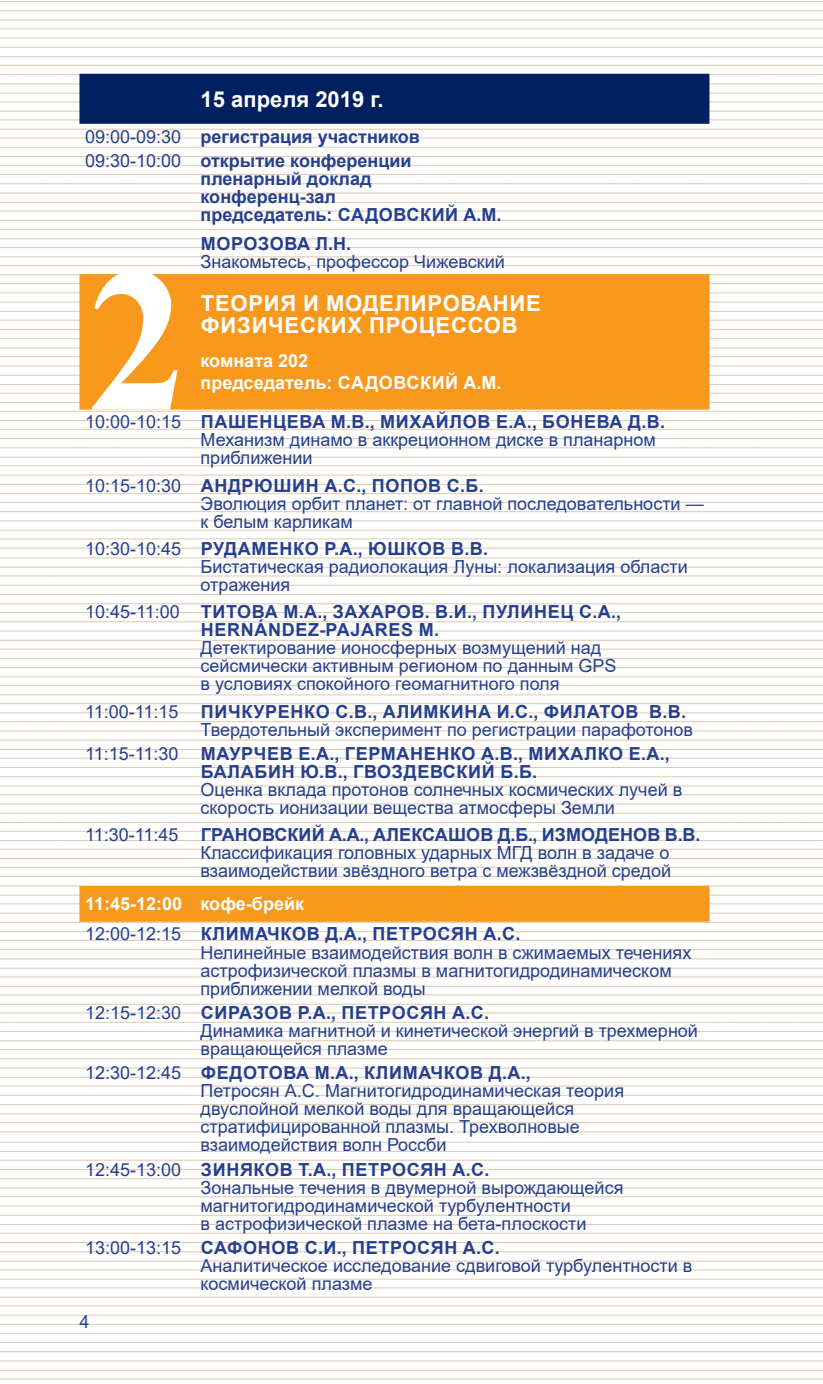
<style>
.page{position:relative;width:823px;height:1384px;background:#fff}
.page>*{position:absolute;margin:0;border:0;box-sizing:border-box;transform-origin:0 0}
.t1{font:700 206px "Times New Roman";color:#fff}
.t2{font:700 22px/22px "Arial";letter-spacing:.035em;color:#fff}
.t3{font:700 22px "Arial";color:#fff}
.t4{font:18px/18px "Arial";color:#25408f}
.t5{font:700 18px/18px "Arial";letter-spacing:.035em;color:#25408f}
.t6{font:700 18px/18px "Arial";letter-spacing:.01em;color:#25408f}
.t7{font:700 18px/30.2px "Arial";letter-spacing:.03em;color:#25408f}
.t8{font:700 18px/22px "Arial";color:#fff}
.s1{font-weight:400}
.s2{font-weight:700}
.s3{color:#fff}
</style>
<div class="page">
<img style="left:0;top:1px;width:822px;height:1379px">
<div style="left:79px;top:74px;width:630px;height:50px;background:#002060"></div>
<div style="left:79px;top:274px;width:630px;height:135px;background:#f8991d"></div>
<div style="left:79px;top:886px;width:630px;height:35px;background:#f8991d"></div>
<p class="t3" style="left:200px;top:83px;width:184px">15 апреля 2019 г.</p>
<p class="t6" style="left:85px;top:124px;width:336px;line-height:24.4px"><span class="s1">09:00-09:30</span> регистрация участников<br><span class="s1">09:30-10:00</span> открытие конференции</p>
<p class="t6" style="left:200px;top:170px;width:302px">пленарный доклад конференц-зал<br>председатель: САДОВСКИЙ А.М.</p>
<p class="t5" style="left:201px;top:235px;width:152px">МОРОЗОВА Л.Н.</p>
<p class="t4" style="left:200px;top:253px;width:305px">Знакомьтесь, профессор Чижевский</p>
<h1 class="t1" style="left:87px;top:192px;width:101px">2</h1>
<p class="t2" style="left:201px;top:293px;width:341px">ТЕОРИЯ И МОДЕЛИРОВАНИЕ<br>ФИЗИЧЕСКИХ ПРОЦЕССОВ</p>
<p class="t8" style="left:200px;top:349px;width:302px">комната 202<br>председатель: САДОВСКИЙ А.М.</p>
<p class="t4" style="left:200px;top:413px;width:466px;text-indent:-115px">10:00-10:15 <span class="s2">ПАШЕНЦЕВА М.В., МИХАЙЛОВ Е.А., БОНЕВА Д.В.<br></span>Механизм динамо в аккреционном диске в планарном приближении</p>
<p class="t4" style="left:200px;top:476px;width:504px;text-indent:-115px">10:15-10:30 <span class="s2">АНДРЮШИН А.С., ПОПОВ С.Б.<br></span>Эволюция орбит планет: от главной последовательности — к белым карликам</p>
<p class="t4" style="left:200px;top:539px;width:488px;text-indent:-115px">10:30-10:45 <span class="s2">РУДАМЕНКО Р.А., ЮШКОВ В.В.<br></span>Бистатическая радиолокация Луны: локализация области отражения</p>
<p class="t5" style="left:201px;top:603px;width:421px;text-indent:-116px"><span class="s1">10:45-11:00</span> ТИТОВА М.А., ЗАХАРОВ. В.И., ПУЛИНЕЦ С.А.,<br>HERNÁNDEZ-PAJARES M.</p>
<p class="t4" style="left:200px;top:639px;width:417px">Детектирование ионосферных возмущений над сейсмически активным регионом по данным GPS в условиях спокойного геомагнитного поля</p>
<p class="t4" style="left:200px;top:702px;width:494px;text-indent:-115px">11:00-11:15 <span class="s2">ПИЧКУРЕНКО С.В., АЛИМКИНА И.С., ФИЛАТОВ В.В.<br></span>Твердотельный эксперимент по регистрации парафотонов</p>
<p class="t5" style="left:201px;top:745px;width:470px;text-indent:-116px"><span class="s1">11:15-11:30</span> МАУРЧЕВ Е.А., ГЕРМАНЕНКО А.В., МИХАЛКО Е.А.,<br>БАЛАБИН Ю.В., ГВОЗДЕВСКИЙ Б.Б.</p>
<p class="t4" style="left:200px;top:780px;width:483px">Оценка вклада протонов солнечных космических лучей в скорость ионизации вещества атмосферы Земли</p>
<p class="t4" style="left:200px;top:826px;width:501px;text-indent:-115px">11:30-11:45 <span class="s2">ГРАНОВСКИЙ А.А., АЛЕКСАШОВ Д.Б., ИЗМОДЕНОВ В.В.<br></span>Классификация головных ударных МГД волн в задаче о взаимодействии звёздного ветра с межзвёздной средой</p>
<p class="t7" style="left:85px;top:889px;width:436px"><span class="s3">11:45-12:00 кофе-брейк<br></span><span class="s1">12:00-12:15</span> КЛИМАЧКОВ Д.А., ПЕТРОСЯН А.С.</p>
<p class="t4" style="left:200px;top:943px;width:492px">Нелинейные взаимодействия волн в сжимаемых течениях астрофизической плазмы в магнитогидродинамическом приближении мелкой воды</p>
<p class="t4" style="left:200px;top:1003px;width:498px;text-indent:-115px">12:15-12:30 <span class="s2">СИРАЗОВ Р.А., ПЕТРОСЯН А.С.<br></span>Динамика магнитной и кинетической энергий в трехмерной вращающейся плазме</p>
<p class="t4" style="left:200px;top:1063px;width:425px;text-indent:-115px">12:30-12:45 <span class="s2">ФЕДОТОВА М.А., КЛИМАЧКОВ Д.А.,<br></span>Петросян А.С. Магнитогидродинамическая теория двуслойной мелкой воды для вращающейся стратифицированной плазмы. Трехволновые взаимодействия волн Россби</p>
<p class="t4" style="left:200px;top:1160px;width:424px;text-indent:-115px">12:45-13:00 <span class="s2">ЗИНЯКОВ Т.А., ПЕТРОСЯН А.С.<br></span>Зональные течения в двумерной вырождающейся магнитогидродинамической турбулентности<br>в астрофизической плазме на бета-плоскости</p>
<p class="t4" style="left:200px;top:1238px;width:493px;text-indent:-115px">13:00-13:15 <span class="s2">САФОНОВ С.И., ПЕТРОСЯН А.С.<br></span>Аналитическое исследование сдвиговой турбулентности в космической плазме</p>
<p class="t4" style="left:79px;top:1312px;width:12px">4</p>
</div>
